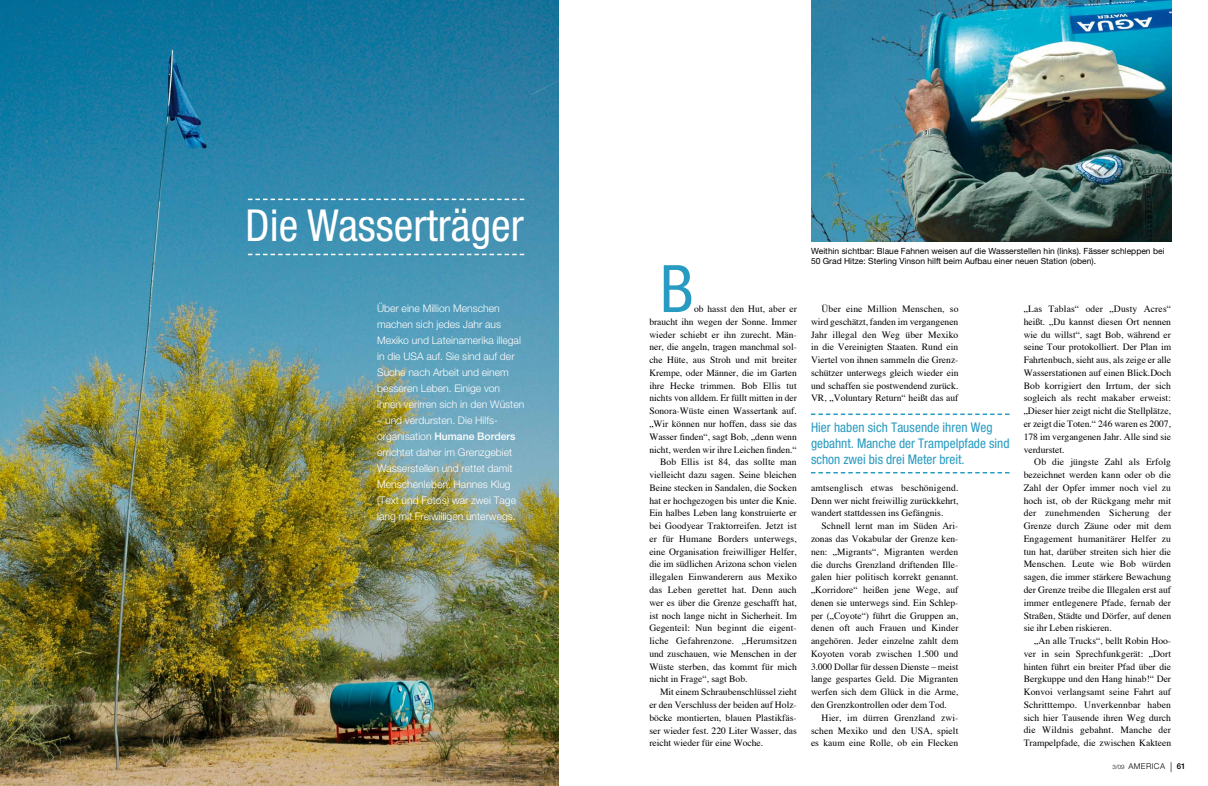
<style>
.page{position:relative;width:1208px;height:786px;background:#fff}
.page>*{position:absolute;margin:0;border:0;box-sizing:border-box;transform-origin:0 0}
.t1{font:condensed 65.5px "Helvetica Neue LT Std";color:#279bc2}
.t2{font:condensed 44.1px "Helvetica Neue LT Std";color:#fff}
.t3{font:condensed 13.3px/16px "Helvetica Neue LT Std";color:#279bc2}
.t4{font:300 10.5px/16px "Helvetica Neue LT Std";color:#fff}
.t5{font:9.6px/12.8px "Times";color:#000;text-align:justify}
.t6{font:8.5px/9.5px "Helvetica Neue LT Std";color:#000}
.t7{font:300 8px "Helvetica Neue";letter-spacing:.05em;color:#000}
.s1{font-weight:500}
.s2{font-size:6px}
.s3{font-size:10px}
.s4{font-family:"Helvetica Neue LT Std";font-weight:500}
</style>
<div class="page">
<img style="left:0;top:0;width:558px;height:785px">
<img style="left:811px;top:0;width:360px;height:242px">
<svg style="left:811px;top:413px;width:198px;height:2px"></svg>
<svg style="left:811px;top:472px;width:198px;height:1px"></svg>
<svg style="left:248px;top:253px;width:276px;height:2px"></svg>
<svg style="left:248px;top:198px;width:276px;height:2px"></svg>
<h2 class="t2" style="left:245px;top:200px;width:280px">Die Wasserträger</h2>
<p class="t6" style="left:811px;top:246px;width:355px">Weithin sichtbar: Blaue Fahnen weisen auf die Wasserstellen hin (links). Fässer schleppen bei<br>50 Grad Hitze: Sterling Vinson hilft beim Aufbau einer neuen Station (oben).</p>
<h1 class="t1" style="left:660px;top:251px;width:35px">B</h1>
<p class="t4" style="left:377px;top:299px;width:149px">Über eine Million Menschen machen sich jedes Jahr aus<br>Mexiko und Lateinamerika illegal in die USA auf. Sie sind auf der<br>Suche nach Arbeit und einem besseren Leben. Einige von ihnen verirren sich in den Wüsten</p>
<p class="t4" style="left:377px;top:411px;width:140px">– und verdursten. Die Hilfs&shy;organisation <span class="s1">Humane Borders </span>errichtet daher im Grenzgebiet<br>Wasserstellen und rettet damit<br>Menschenleben. Hannes Klug (Text und Fotos) war zwei Tage lang mit Freiwilligen unterwegs.</p>
<h3 class="t3" style="left:811px;top:419px;width:200px">Hier haben sich Tausende ihren Weg gebahnt. Manche der Trampelpfade sind schon zwei bis drei Meter breit.</h3>
<p class="t5" style="left:811px;top:301px;width:149px;text-indent:11px">Über eine Million Menschen, so wird geschätzt, fanden im vergangenen Jahr illegal den Weg über Mexiko in die Vereinigten Staaten. Rund ein Viertel von ihnen sammeln die Grenz&shy;schützer unterwegs gleich wieder ein und schaffen sie postwendend zurück.<br>VR, „Voluntary Return“ heißt das auf</p>
<p class="t5" style="left:1023px;top:301px;width:149px">„Las Tablas“ oder „Dusty Acres“ heißt. „Du kannst diesen Ort nennen wie du willst“, sagt Bob, während er seine Tour protokolliert. Der Plan im Fahrtenbuch, sieht aus, als zeige er alle Wasserstationen auf einen Blick.Doch Bob korrigiert den Irrtum, der sich sogleich als recht makaber erweist: „Dieser hier zeigt nicht die Stellplätze, er zeigt die Toten.“ 246 waren es 2007, 178 im vergangenen Jahr. Alle sind sie verdurstet.</p>
<p class="t5" style="left:1023px;top:454px;width:149px;text-indent:11px">Ob die jüngste Zahl als Erfolg bezeichnet werden kann oder ob die Zahl der Opfer immer noch viel zu hoch ist, ob der Rückgang mehr mit der zunehmenden Sicherung der Grenze durch Zäune oder mit dem Engagement humanitärer Helfer zu tun hat, darüber streiten sich hier die Menschen. Leute wie Bob würden sagen, die immer stärkere Bewachung der Grenze treibe die Illegalen erst auf immer entlegenere Pfade, fernab der Straßen, Städte und Dörfer, auf denen sie ihr Leben riskieren.</p>
<p class="t5" style="left:1023px;top:633px;width:149px;text-indent:11px">„An alle Trucks“, bellt Robin Hoo&shy;ver in sein Sprechfunkgerät: „Dort hinten führt ein breiter Pfad über die Bergkuppe und den Hang hinab!“ Der Konvoi verlangsamt seine Fahrt auf Schritttempo. Unverkennbar haben sich hier Tausende ihren Weg durch die Wildnis gebahnt. Manche der Trampelpfade, die zwischen Kakteen</p>
<p class="t5" style="left:694px;top:301px;width:104px">ob hasst den Hut, aber er</p>
<p class="t5" style="left:649px;top:314px;width:149px">braucht ihn wegen der Sonne. Immer</p>
<p class="t5" style="left:649px;top:327px;width:149px">wieder schiebt er ihn zurecht. Män-</p>
<p class="t5" style="left:649px;top:340px;width:149px">ner, die angeln, tragen manchmal sol-</p>
<p class="t5" style="left:649px;top:352px;width:149px">che Hüte, aus Stroh und mit breiter</p>
<p class="t5" style="left:649px;top:365px;width:149px">Krempe, oder Männer, die im Garten</p>
<p class="t5" style="left:649px;top:378px;width:149px">ihre Hecke trimmen. Bob Ellis tut</p>
<p class="t5" style="left:649px;top:391px;width:149px">nichts von alldem. Er füllt mitten in der</p>
<p class="t5" style="left:649px;top:403px;width:149px">Sonora-Wüste einen Wassertank auf.</p>
<p class="t5" style="left:649px;top:416px;width:149px">„Wir können nur hoffen, dass sie das</p>
<p class="t5" style="left:649px;top:429px;width:149px">Wasser finden“, sagt Bob, „denn wenn</p>
<p class="t5" style="left:649px;top:442px;width:149px">nicht, werden wir ihre Leichen finden.“</p>
<p class="t5" style="left:660px;top:454px;width:138px">Bob Ellis ist 84, das sollte man</p>
<p class="t5" style="left:649px;top:467px;width:149px">vielleicht dazu sagen. Seine bleichen</p>
<p class="t5" style="left:649px;top:480px;width:149px">Beine stecken in Sandalen, die Socken</p>
<p class="t5" style="left:649px;top:493px;width:149px">hat er hochgezogen bis unter die Knie.</p>
<p class="t5" style="left:649px;top:505px;width:149px">Ein halbes Leben lang konstruierte er</p>
<p class="t5" style="left:649px;top:518px;width:149px">bei Goodyear Traktorreifen. Jetzt ist</p>
<p class="t5" style="left:649px;top:531px;width:149px">er für Humane Borders unterwegs,</p>
<p class="t5" style="left:649px;top:544px;width:149px">eine Organisation freiwilliger Helfer,</p>
<p class="t5" style="left:649px;top:556px;width:149px">die im südlichen Arizona schon vielen</p>
<p class="t5" style="left:649px;top:569px;width:149px">illegalen Einwanderern aus Mexiko</p>
<p class="t5" style="left:649px;top:582px;width:149px">das Leben gerettet hat. Denn auch</p>
<p class="t5" style="left:649px;top:595px;width:149px">wer es über die Grenze geschafft hat,</p>
<p class="t5" style="left:649px;top:608px;width:149px">ist noch lange nicht in Sicherheit. Im</p>
<p class="t5" style="left:649px;top:620px;width:149px">Gegenteil: Nun beginnt die eigent-</p>
<p class="t5" style="left:649px;top:633px;width:149px">liche Gefahrenzone. „Herumsitzen</p>
<p class="t5" style="left:649px;top:646px;width:149px">und zuschauen, wie Menschen in der</p>
<p class="t5" style="left:649px;top:659px;width:149px">Wüste sterben, das kommt für mich</p>
<p class="t5" style="left:649px;top:671px;width:100px">nicht in Frage“, sagt Bob.</p>
<p class="t5" style="left:660px;top:684px;width:138px">Mit einem Schraubenschlüssel zieht</p>
<p class="t5" style="left:649px;top:697px;width:149px">er den Verschluss der beiden auf Holz-</p>
<p class="t5" style="left:649px;top:710px;width:149px">böcke montierten, blauen Plastikfäs-</p>
<p class="t5" style="left:649px;top:722px;width:149px">ser wieder fest. 220 Liter Wasser, das</p>
<p class="t5" style="left:649px;top:735px;width:115px">reicht wieder für eine Woche.</p>
<p class="t5" style="left:811px;top:480px;width:149px">amtsenglisch etwas beschönigend.<br>Denn wer nicht freiwillig zurückkehrt, wandert stattdessen ins Gefängnis.</p>
<p class="t5" style="left:811px;top:518px;width:149px;text-indent:11px">Schnell lernt man im Süden Ari&shy;zonas das Vokabular der Grenze ken&shy;nen: „Migrants“, Migranten werden die durchs Grenzland driftenden Ille&shy;galen hier politisch korrekt genannt. „Korridore“ heißen jene Wege, auf denen sie unterwegs sind. Ein Schlep&shy;per („Coyote“) führt die Gruppen an, denen oft auch Frauen und Kinder angehören. Jeder einzelne zahlt dem Koyoten vorab zwischen 1.500 und 3.000 Dollar für dessen Dienste – meist lange gespartes Geld. Die Migranten werfen sich dem Glück in die Arme, den Grenzkontrollen oder dem Tod.</p>
<p class="t5" style="left:811px;top:710px;width:149px;text-indent:11px">Hier, im dürren Grenzland zwi&shy;schen Mexiko und den USA, spielt es kaum eine Rolle, ob ein Flecken</p>
<p class="t7" style="left:1112px;top:760px;width:75px"><span class="s2">3/09</span> AMERICA <span class="s3">|</span> <span class="s4">61</span></p>
</div>
